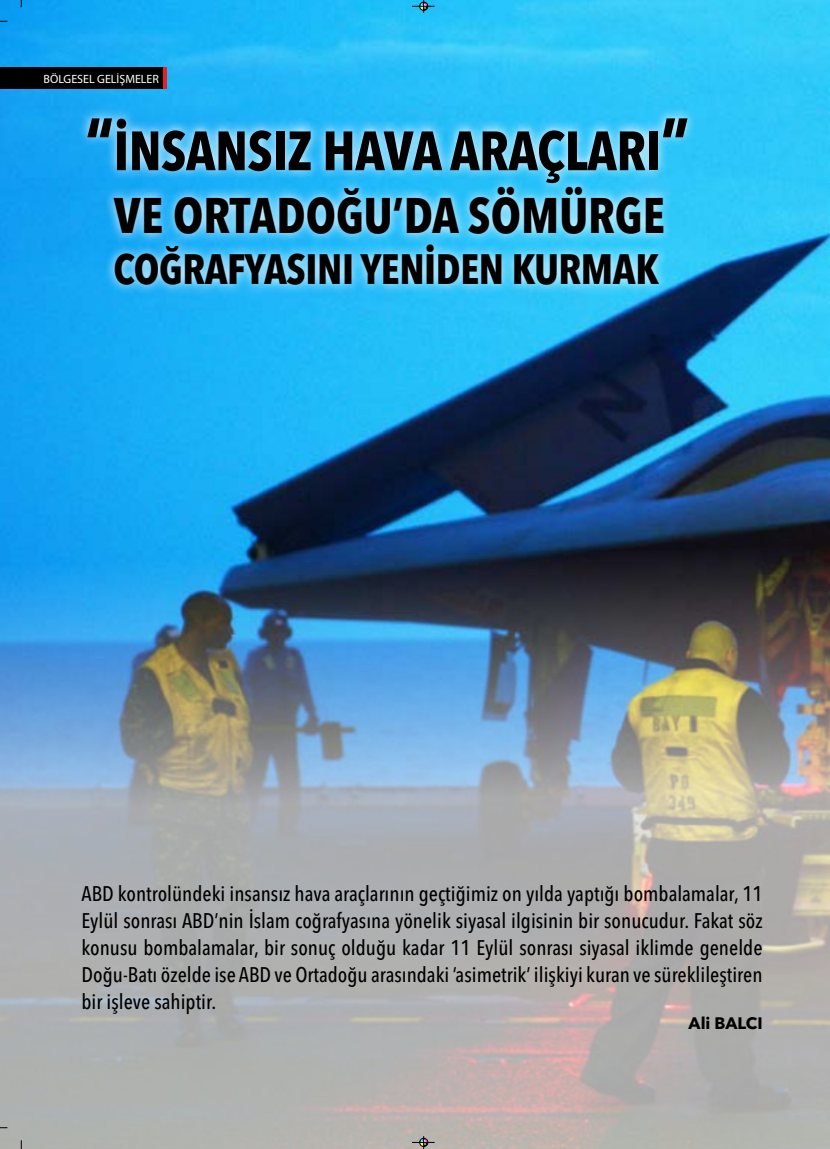
<style>
.page{position:relative;width:830px;height:1149px;background:#fff}
.page>*{position:absolute;margin:0;border:0;box-sizing:border-box;transform-origin:0 0}
.t1{font:700 condensed 54.75px "Avenir Next LT Pro";letter-spacing:-.01em;color:#000}
.t2{font:700 condensed 49.5px "Avenir Next LT Pro";color:#000}
.t3{font:700 condensed 42px "Avenir Next LT Pro";letter-spacing:-.01em;color:#000}
.t4{font:500 condensed 21px/27px "Avenir Next LT Pro";color:#000;text-align:justify}
.t5{font:700 16.5px "Avenir Next LT Pro";color:#000}
.t6{font:12px "Myriad Pro";color:#fff}
.s1{font-size:73.05px}
</style>
<div class="page">
<img style="left:0;top:1px;width:829px;height:369px">
<img style="left:0;top:370px;width:829px;height:778px">
<div style="left:78px;top:107px;width:619px;height:189px;background:#fff;opacity:.93"></div>
<div style="left:0;top:68px;width:167px;height:21px;background:#000"></div>
<hr style="left:163px;top:68px;width:4px;height:21px;background:#ed1d24">
<svg style="left:412px;top:0;width:22px;height:13px"></svg>
<svg style="left:412px;top:1135px;width:22px;height:13px"></svg>
<p class="t6" style="left:44px;top:72px;width:117px">BÖLGESEL GELİŞMELER</p>
<h1 class="t1" style="left:85px;top:117px;width:605px"><span class="s1">“</span>İNSANSIZ HAVA ARAÇLARI<span class="s1">”</span></h1>
<h2 class="t2" style="left:114px;top:185px;width:552px">VE ORTADOĞU’DA SÖMÜRGE</h2>
<h3 class="t3" style="left:113px;top:244px;width:547px">COĞRAFYASINI YENİDEN KURMAK</h3>
<p class="t4" style="left:81px;top:879px;width:682px">ABD kontrolündeki insansız hava araçlarının geçtiğimiz on yılda yaptığı bombalamalar, 11<br>Eylül sonrası ABD’nin İslam coğrafyasına yönelik siyasal ilgisinin bir sonucudur. Fakat söz konusu bombalamalar, bir sonuç olduğu kadar 11 Eylül sonrası siyasal iklimde genelde Doğu-Batı özelde ise ABD ve Ortadoğu arasındaki ’asimetrik’ ilişkiyi kuran ve süreklileştiren bir işleve sahiptir.</p>
<p class="t5" style="left:688px;top:1012px;width:73px">Ali BALCI</p>
</div>
